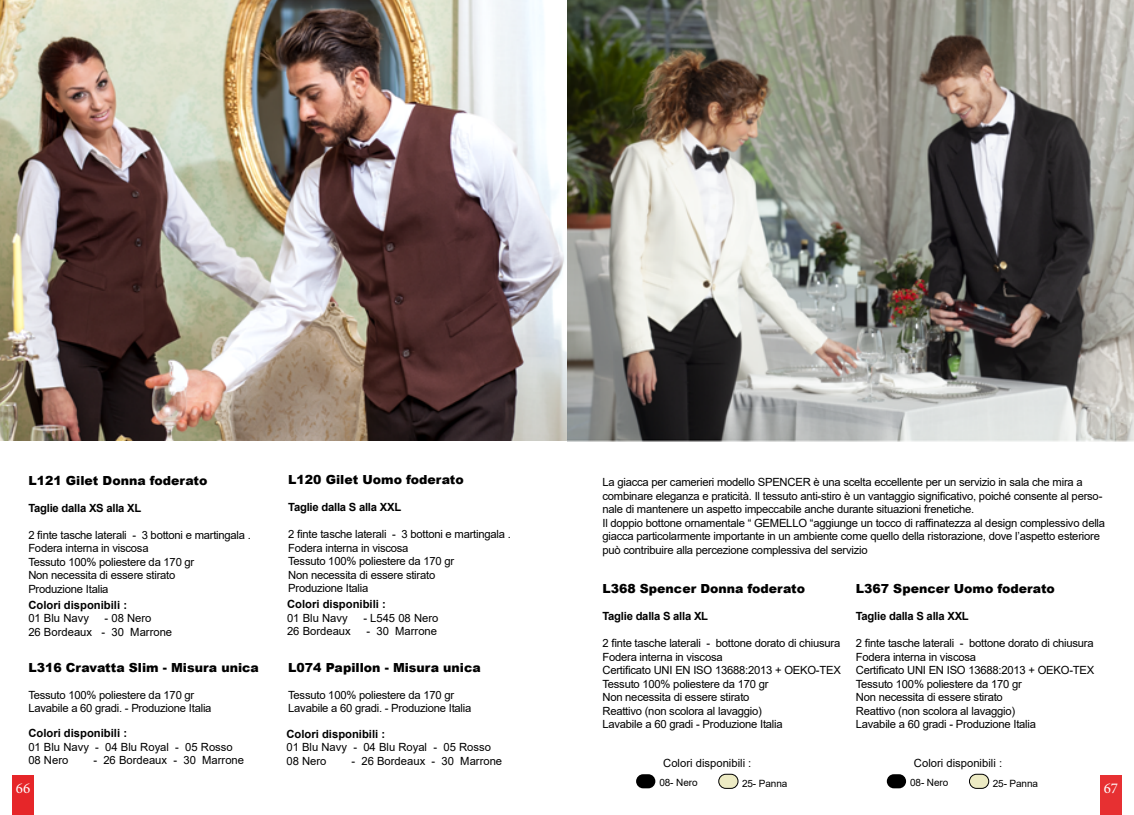
<style>
.page{position:relative;width:1134px;height:815px;background:#fff}
.page>*{position:absolute;margin:0;border:0;box-sizing:border-box;transform-origin:0 0}
.t1{font:15px "Minion Pro";color:#fff}
.t2{font:900 12.5px "Arial";color:#000}
.t3{font:11.25px/13.5px "Arial";letter-spacing:-.02em;color:#000}
.t4{font:11.25px/13.5px "Arial";color:#000}
.t5{font:700 11.25px "Arial";letter-spacing:-.02em;color:#000}
.t6{font:700 11.25px "Arial";color:#000}
.t7{font:10px "Arial";letter-spacing:-.01em;color:#000}
</style>
<div class="page">
<img style="left:0;top:0;width:567px;height:441px">
<img style="left:567px;top:0;width:567px;height:442px">
<div style="left:636px;top:774px;width:19px;height:14px;background:#000;border-radius:7px"></div>
<div style="left:719px;top:774px;width:19px;height:14px;background:#edebc4;border-radius:7px"></div>
<div style="left:718px;top:774px;width:20px;height:15px;border:1px solid #000;border-radius:7px"></div>
<div style="left:887px;top:774px;width:19px;height:14px;background:#000;border-radius:7px"></div>
<div style="left:969px;top:774px;width:20px;height:14px;background:#edebc4;border-radius:7px"></div>
<div style="left:969px;top:774px;width:20px;height:15px;border:1px solid #000;border-radius:7px"></div>
<div style="left:1100px;top:775px;width:21px;height:40px;background:#e73032"></div>
<div style="left:12px;top:775px;width:22px;height:40px;background:#e62629"></div>
<p class="t2" style="left:288px;top:471px;width:177px">L120 Gilet Uomo foderato</p>
<p class="t5" style="left:288px;top:500px;width:115px">Taglie dalla S alla XXL</p>
<p class="t3" style="left:288px;top:528px;width:224px">2 finte tasche laterali - 3 bottoni e martingala .<br>Fodera interna in viscosa<br>Tessuto 100% poliestere da 170 gr<br>Non necessita di essere stirato<br>Produzione Italia</p>
<p class="t2" style="left:28px;top:471px;width:180px">L121 Gilet Donna foderato</p>
<p class="t5" style="left:28px;top:500px;width:115px">Taglie dalla XS alla XL</p>
<p class="t3" style="left:28px;top:528px;width:224px">2 finte tasche laterali - 3 bottoni e martingala .<br>Fodera interna in viscosa<br>Tessuto 100% poliestere da 170 gr<br>Non necessita di essere stirato<br>Produzione Italia</p>
<p class="t3" style="left:602px;top:475px;width:504px">La giacca per camerieri modello SPENCER è una scelta eccellente per un servizio in sala che mira a combinare eleganza e praticità. Il tessuto anti-stiro è un vantaggio significativo, poiché consente al perso&shy;nale di mantenere un aspetto impeccabile anche durante situazioni frenetiche.<br>Il doppio bottone ornamentale “ GEMELLO “aggiunge un tocco di raffinatezza al design complessivo della giacca particolarmente importante in un ambiente come quello della ristorazione, dove l’aspetto esteriore può contribuire alla percezione complessiva del servizio</p>
<p class="t2" style="left:856px;top:580px;width:201px">L367 Spencer Uomo foderato</p>
<p class="t5" style="left:856px;top:608px;width:115px">Taglie dalla S alla XXL</p>
<p class="t3" style="left:856px;top:637px;width:240px">2 finte tasche laterali - bottone dorato di chiusura Fodera interna in viscosa<br>Certificato UNI EN ISO 13688:2013 + OEKO-TEX Tessuto 100% poliestere da 170 gr<br>Non necessita di essere stirato<br>Reattivo (non scolora al lavaggio)<br>Lavabile a 60 gradi - Produzione Italia</p>
<p class="t2" style="left:602px;top:580px;width:204px">L368 Spencer Donna foderato</p>
<p class="t5" style="left:602px;top:609px;width:107px">Taglie dalla S alla XL</p>
<p class="t3" style="left:602px;top:637px;width:240px">2 finte tasche laterali - bottone dorato di chiusura Fodera interna in viscosa<br>Certificato UNI EN ISO 13688:2013 + OEKO-TEX Tessuto 100% poliestere da 170 gr<br>Non necessita di essere stirato<br>Reattivo (non scolora al lavaggio)<br>Lavabile a 60 gradi - Produzione Italia</p>
<p class="t6" style="left:287px;top:596px;width:100px">Colori disponibili :</p>
<p class="t4" style="left:287px;top:611px;width:62px">01 Blu Navy</p>
<p class="t4" style="left:363px;top:611px;width:77px">- L545 08 Nero</p>
<p class="t4" style="left:287px;top:624px;width:65px">26 Bordeaux</p>
<p class="t4" style="left:366px;top:624px;width:72px">- 30 Marrone</p>
<p class="t6" style="left:28px;top:597px;width:100px">Colori disponibili :</p>
<p class="t4" style="left:28px;top:612px;width:62px">01 Blu Navy</p>
<p class="t4" style="left:28px;top:612px;width:145px;text-indent:76px">- 08 Nero<br>26 Bordeaux - 30 Marrone</p>
<p class="t2" style="left:28px;top:658px;width:232px">L316 Cravatta Slim - Misura unica</p>
<p class="t3" style="left:28px;top:688px;width:185px">Tessuto 100% poliestere da 170 gr<br>Lavabile a 60 gradi. - Produzione Italia</p>
<p class="t2" style="left:288px;top:658px;width:194px">L074 Papillon - Misura unica</p>
<p class="t3" style="left:288px;top:688px;width:185px">Tessuto 100% poliestere da 170 gr<br>Lavabile a 60 gradi. - Produzione Italia</p>
<p class="t6" style="left:286px;top:726px;width:100px">Colori disponibili :</p>
<p class="t4" style="left:286px;top:741px;width:206px">01 Blu Navy - 04 Blu Royal - 05 Rosso<br>08 Nero</p>
<p class="t6" style="left:28px;top:725px;width:100px">Colori disponibili :</p>
<p class="t4" style="left:28px;top:740px;width:206px">01 Blu Navy - 04 Blu Royal - 05 Rosso<br>08 Nero</p>
<p class="t4" style="left:93px;top:753px;width:152px">- 26 Bordeaux - 30 Marrone</p>
<p class="t4" style="left:351px;top:754px;width:152px">- 26 Bordeaux - 30 Marrone</p>
<p class="t4" style="left:663px;top:757px;width:90px">Colori disponibili :</p>
<p class="t7" style="left:742px;top:777px;width:47px">25- Panna</p>
<p class="t4" style="left:914px;top:757px;width:90px">Colori disponibili :</p>
<p class="t7" style="left:993px;top:777px;width:47px">25- Panna</p>
<p class="t7" style="left:659px;top:776px;width:40px">08- Nero</p>
<p class="t7" style="left:910px;top:776px;width:40px">08- Nero</p>
<h1 class="t1" style="left:16px;top:778px;width:16px">66</h1>
<h1 class="t1" style="left:1104px;top:778px;width:16px">67</h1>
</div>
